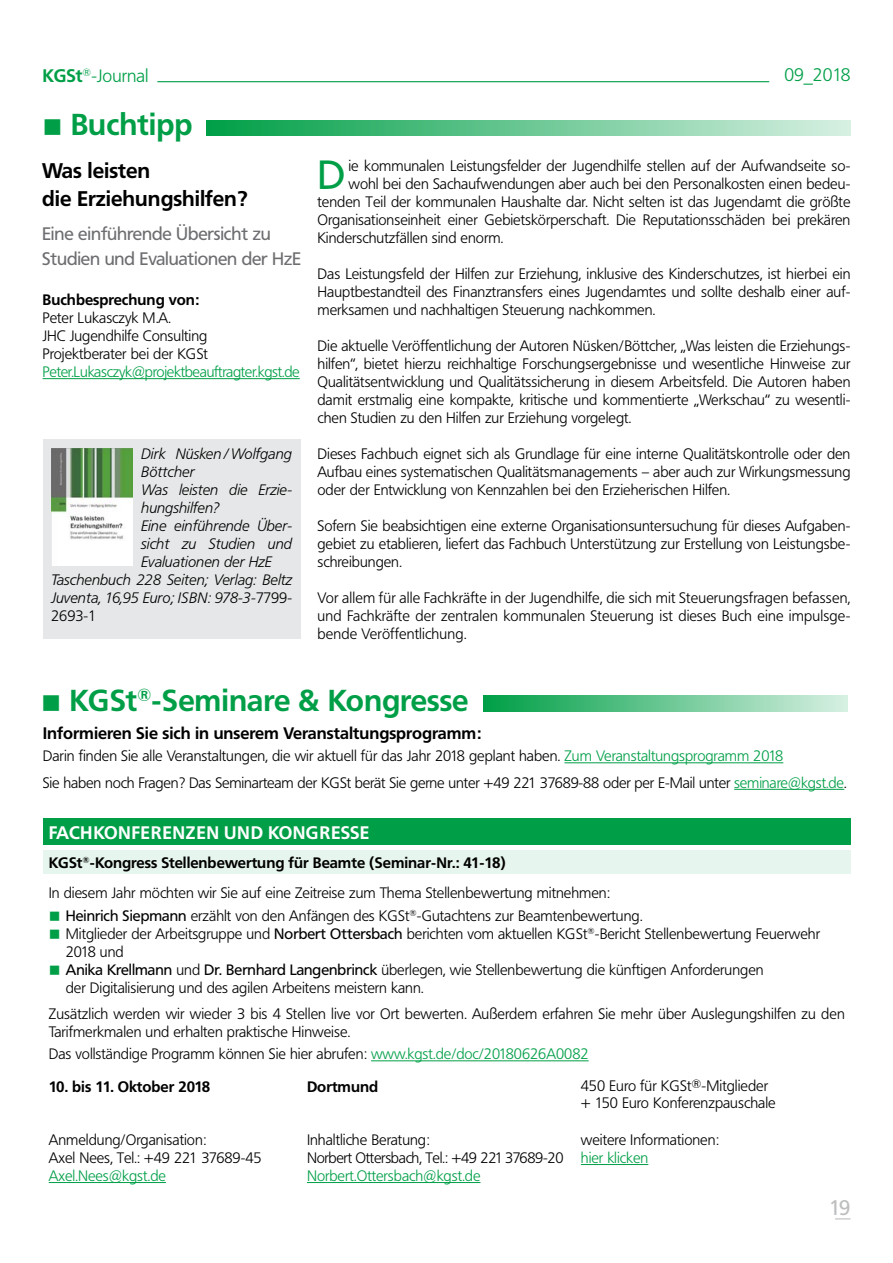
<style>
.page{position:relative;width:893px;height:1263px;background:#fff}
.page>*{position:absolute;margin:0;border:0;box-sizing:border-box;transform-origin:0 0}
.t1{font:40.5px "Frutiger BQ";color:#009f47}
.t2{font:700 30px "Frutiger BQ";color:#009f47}
.t3{font:700 21px/27px "Frutiger BQ";color:#000}
.t4{font:21px "Frutiger BQ";color:#bcbec0}
.t5{font:18px/25.5px "Frutiger BQ";letter-spacing:-.01em;color:#6d6e71}
.t6{font:700 18px "Frutiger BQ";letter-spacing:.03em;color:#fff}
.t7{font:300 18px "Frutiger BQ";color:#009f47}
.t8{font:700 16.5px "Frutiger BQ";color:#000}
.t9{font:300 15px/18px "Frutiger BQ";color:#000}
.t10{font:italic 300 15px "Frutiger BQ";color:#000}
.t11{font:300 15px/18px "Frutiger BQ";letter-spacing:-.02em;color:#000}
.t12{font:300 15px "Frutiger BQ";color:#009f47}
.t13{font:700 15px "Frutiger BQ";color:#000}
.t14{font:300 15px "Frutiger BQ";letter-spacing:-.02em;color:#009f47}
.s1{font-weight:700}
.s2{font-style:normal}
.s3{color:#009f47}
.s4{font-weight:400}
</style>
<div class="page">
<svg style="left:835px;top:1218px;width:15px;height:1px"></svg>
<hr style="left:157px;top:81px;width:612px;height:1px;background:#009f47">
<hr style="left:43px;top:378px;width:257px;height:1px;background:#009f47">
<svg style="left:206px;top:120px;width:644px;height:15px;background:#6bc793"></svg>
<div style="left:43px;top:439px;width:258px;height:200px;background:#e6e7e8"></div>
<img style="left:51px;top:448px;width:82px;height:118px">
<hr style="left:564px;top:762px;width:219px;height:1px;background:#009f47">
<hr style="left:734px;top:789px;width:110px;height:1px;background:#009f47">
<svg style="left:484px;top:696px;width:364px;height:15px;background:#6bc794"></svg>
<div style="left:43px;top:818px;width:808px;height:26px;background:#009f47"></div>
<div style="left:43px;top:850px;width:808px;height:24px;background:#e6f5ed"></div>
<hr style="left:371px;top:1060px;width:218px;height:1px;background:#009f47">
<hr style="left:49px;top:1182px;width:117px;height:1px;background:#009f47">
<hr style="left:307px;top:1182px;width:173px;height:1px;background:#009f47">
<hr style="left:581px;top:1164px;width:67px;height:1px;background:#009f47">
<p class="t7" style="left:43px;top:65px;width:107px"><span class="s1">KGSt</span><sup>®</sup>-Journal</p>
<p class="t7" style="left:784px;top:65px;width:68px">09_2018</p>
<h2 class="t2" style="left:43px;top:107px;width:152px">■ Buchtipp</h2>
<h3 class="t3" style="left:42px;top:158px;width:207px">Was leisten<br>die Erziehungshilfen?</h3>
<p class="t5" style="left:42px;top:221px;width:260px">Eine einführende Übersicht zu<br>Studien und Evaluationen der HzE</p>
<p class="t13" style="left:43px;top:291px;width:158px">Buchbesprechung von:</p>
<p class="t9" style="left:43px;top:309px;width:167px">Peter Lukasczyk M.A.<br>JHC Jugendhilfe Consulting<br>Projektberater bei der KGSt</p>
<p class="t14" style="left:43px;top:363px;width:259px">Peter.Lukasczyk@projektbeauftragter.kgst.de</p>
<p class="t10" style="left:141px;top:445px;width:152px">Dirk Nüsken / Wolfgang</p>
<p class="t10" style="left:141px;top:463px;width:55px">Böttcher</p>
<p class="t10" style="left:141px;top:481px;width:152px">Was leisten die Erzie-</p>
<p class="t10" style="left:141px;top:499px;width:79px">hungshilfen?</p>
<p class="t10" style="left:141px;top:517px;width:152px">Eine einführende Über-</p>
<p class="t10" style="left:141px;top:535px;width:152px">sicht zu Studien und</p>
<p class="t10" style="left:141px;top:553px;width:132px">Evaluationen der HzE</p>
<p class="t10" style="left:51px;top:571px;width:242px">Taschenbuch 228 Seiten; Verlag: Beltz</p>
<p class="t10" style="left:51px;top:589px;width:242px">Juventa, 16,95 Euro; ISBN: 978-3-<span class="s2">7799-</span></p>
<p class="t9" style="left:51px;top:607px;width:47px">2693-1</p>
<h1 class="t1" style="left:317px;top:151px;width:29px">D</h1>
<p class="t9" style="left:348px;top:157px;width:503px">ie kommunalen Leistungsfelder der Jugendhilfe stellen auf der Aufwandseite so-</p>
<p class="t9" style="left:348px;top:175px;width:503px">wohl bei den Sachaufwendungen aber auch bei den Personalkosten einen bedeu-</p>
<p class="t9" style="left:317px;top:193px;width:534px">tenden Teil der kommunalen Haushalte dar. Nicht selten ist das Jugendamt die größte</p>
<p class="t9" style="left:317px;top:211px;width:534px">Organisationseinheit einer Gebietskörperschaft. Die Reputationsschäden bei prekären</p>
<p class="t9" style="left:317px;top:229px;width:187px">Kinderschutzfällen sind enorm.</p>
<p class="t9" style="left:317px;top:265px;width:534px;text-align:justify">Das Leistungsfeld der Hilfen zur Erziehung, inklusive des Kinderschutzes, ist hierbei ein Hauptbestandteil des Finanztransfers eines Jugendamtes und sollte deshalb einer auf&shy;merksamen und nachhaltigen Steuerung nachkommen.</p>
<p class="t9" style="left:317px;top:337px;width:534px;text-align:justify">Die aktuelle Veröffentlichung der Autoren Nüsken/Böttcher, „Was leisten die Erziehungs&shy;hilfen“, bietet hierzu reichhaltige Forschungsergebnisse und wesentliche Hinweise zur Qualitätsentwicklung und Qualitätssicherung in diesem Arbeitsfeld. Die Autoren haben damit erstmalig eine kompakte, kritische und kommentierte „Werkschau“ zu wesentli&shy;chen Studien zu den Hilfen zur Erziehung vorgelegt.</p>
<p class="t9" style="left:317px;top:445px;width:534px;text-align:justify">Dieses Fachbuch eignet sich als Grundlage für eine interne Qualitätskontrolle oder den Aufbau eines systematischen Qualitätsmanagements – aber auch zur Wirkungsmessung oder der Entwicklung von Kennzahlen bei den Erzieherischen Hilfen.</p>
<p class="t9" style="left:317px;top:517px;width:534px;text-align:justify">Sofern Sie beabsichtigen eine externe Organisationsuntersuchung für dieses Aufgaben&shy;gebiet zu etablieren, liefert das Fachbuch Unterstützung zur Erstellung von Leistungsbe&shy;schreibungen.</p>
<p class="t9" style="left:317px;top:589px;width:534px;text-align:justify">Vor allem für alle Fachkräfte in der Jugendhilfe, die sich mit Steuerungsfragen befassen, und Fachkräfte der zentralen kommunalen Steuerung ist dieses Buch eine impulsge&shy;bende Veröffentlichung.</p>
<h2 class="t2" style="left:41px;top:683px;width:429px">■ KGSt<sup>®</sup>-Seminare &amp; Kongresse</h2>
<p class="t8" style="left:43px;top:723px;width:440px">Informieren Sie sich in unserem Veranstaltungsprogramm:</p>
<p class="t9" style="left:43px;top:743px;width:805px;line-height:26.5px">Darin finden Sie alle Veranstaltungen, die wir aktuell für das Jahr 2018 geplant haben. <span class="s3">Zum Veranstaltungsprogramm 2018<br></span>Sie haben noch Fragen? Das Seminarteam der KGSt berät Sie gerne unter +49 221 37689-88 oder per E-Mail unter <span class="s3">seminare@kgst.de</span>.</p>
<p class="t6" style="left:49px;top:821px;width:322px">FACHKONFERENZEN UND KONGRESSE</p>
<p class="t9" style="left:49px;top:848px;width:563px;line-height:30.2px"><span class="s1">KGSt</span><sup>®</sup><span class="s1">-Kongress Stellenbewertung für Beamte (Seminar-Nr.: 41-18)<br></span>In diesem Jahr möchten wir Sie auf eine Zeitreise zum Thema Stellenbewertung mitnehmen:</p>
<p class="t9" style="left:66px;top:906px;width:756px"><span class="s4">Heinrich Siepmann</span> erzählt von den Anfängen des KGSt<sup>®</sup>-Gutachtens zur Beamtenbewertung.<br>Mitglieder der Arbeitsgruppe und <span class="s4">Norbert Ottersbach</span> berichten vom aktuellen KGSt<sup>®</sup>-Bericht Stellenbewertung Feuerwehr 2018 und<br><span class="s4">Anika Krellmann</span> und <span class="s4">Dr. Bernhard Langenbrinck</span> überlegen, wie Stellenbewertung die künftigen Anforderungen<br>der Digitalisierung und des agilen Arbeitens meistern kann.</p>
<p class="t9" style="left:49px;top:1005px;width:797px">Zusätzlich werden wir wieder 3 bis 4 Stellen live vor Ort bewerten. Außerdem erfahren Sie mehr über Auslegungshilfen zu den<br>Tarifmerkmalen und erhalten praktische Hinweise.</p>
<p class="t9" style="left:49px;top:1045px;width:541px">Das vollständige Programm können Sie hier abrufen: <span class="s3">www.kgst.de/doc/20180626A0082</span></p>
<p class="t13" style="left:49px;top:1077px;width:163px">10. bis 11. Oktober 2018</p>
<p class="t13" style="left:307px;top:1077px;width:73px">Dortmund</p>
<p class="t9" style="left:581px;top:1078px;width:196px;line-height:16.5px">450 Euro für KGSt<sup>®</sup>-Mitglieder + 150 Euro Konferenzpauschale</p>
<p class="t9" style="left:49px;top:1131px;width:214px">Anmeldung/Organisation:<br>Axel Nees, Tel.: +49 221 37689-45</p>
<p class="t12" style="left:49px;top:1167px;width:119px">Axel.Nees@kgst.de</p>
<p class="t9" style="left:581px;top:1131px;width:140px">weitere Informationen:</p>
<p class="t12" style="left:581px;top:1149px;width:69px">hier klicken</p>
<p class="t11" style="left:307px;top:1131px;width:258px">Inhaltliche Beratung:<br>Norbert Ottersbach, Tel.: +49 221 37689-20</p>
<p class="t12" style="left:307px;top:1167px;width:175px">Norbert.Ottersbach@kgst.de</p>
<h3 class="t4" style="left:829px;top:1195px;width:23px">19</h3>
</div>
